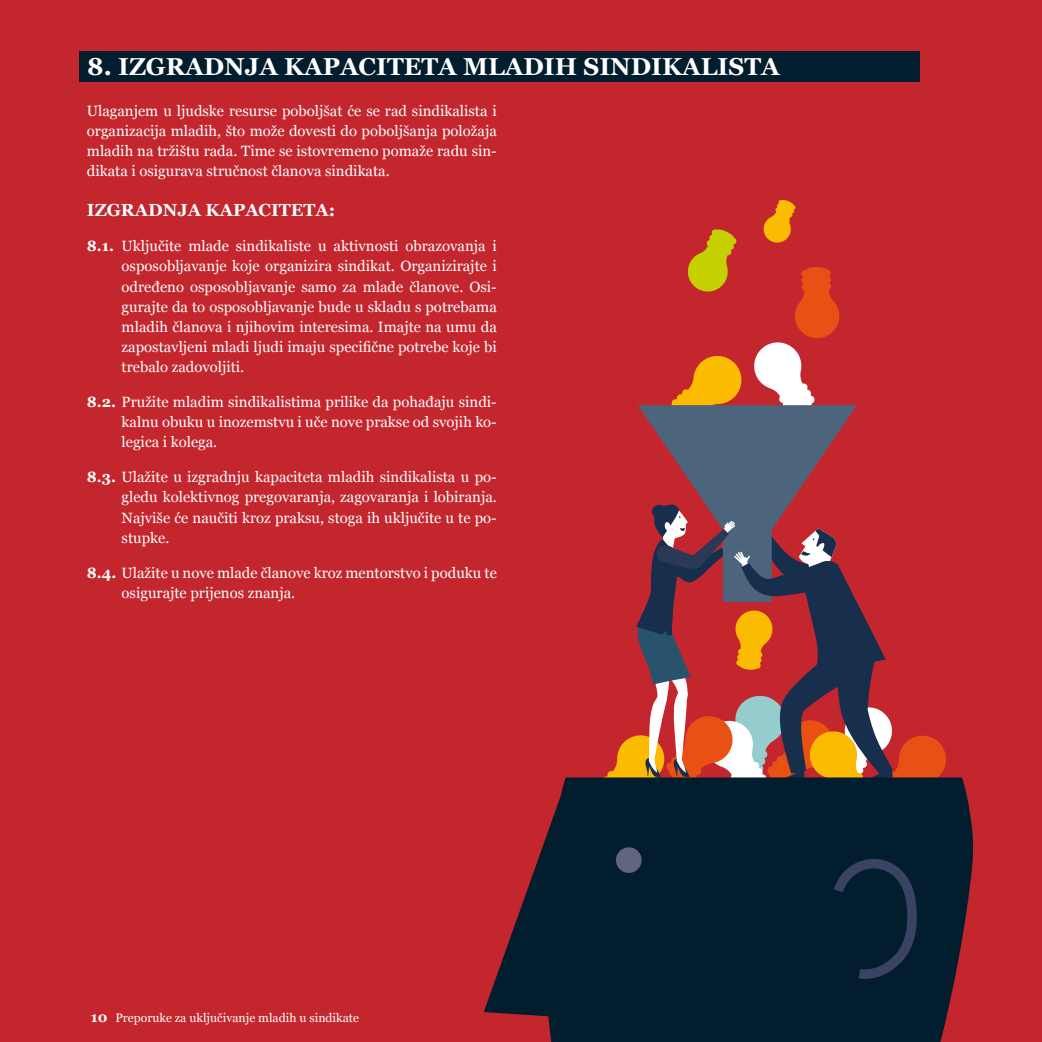
<style>
.page{position:relative;width:1042px;height:1042px;background:#c4262e}
.page>*{position:absolute;margin:0;border:0;box-sizing:border-box;transform-origin:0 0}
.t1{font:700 24.5px "Georgia";color:#fff}
.t2{font:700 17.5px "Georgia";color:#fff}
.t3{font:14.88px/20.1px "Georgia";color:#fff;text-align:justify}
.t4{font:12.25px "Georgia";color:#fff}
.s1{font-weight:700}
.s2{font-weight:700;font-size:14px}
</style>
<div class="page">
<svg style="left:605px;top:200px;width:341px;height:577px"></svg>
<svg style="left:484px;top:777px;width:490px;height:265px;background:#1a1e2e"></svg>
<svg style="left:834px;top:858px;width:89px;height:121px;background:#0c2437"></svg>
<div style="left:616px;top:847px;width:25px;height:26px;background:#62657f;border-radius:50%"></div>
<div style="left:79px;top:52px;width:841px;height:30px;background:#021d2e"></div>
<h1 class="t1" style="left:87px;top:48px;width:694px">8. IZGRADNJA KAPACITETA MLADIH SINDIKALISTA</h1>
<p class="t3" style="left:87px;top:100px;width:411px">Ulaganjem u ljudske resurse poboljšat će se rad sindikalista i organizacija mladih, što može dovesti do poboljšanja položaja mladih na tržištu rada. Time se istovremeno pomaže radu sin&shy;dikata i osigurava stručnost članova sindikata.</p>
<p class="t2" style="left:87px;top:197px;width:250px">IZGRADNJA KAPACITETA:</p>
<p class="t3" style="left:122px;top:235px;width:377px;text-indent:-35px"><span class="s1">8.1.</span> Uključite mlade sindikaliste u aktivnosti obrazovanja i osposobljavanje koje organizira sindikat. Organizirajte i određeno osposobljavanje samo za mlade članove. Osi&shy;gurajte da to osposobljavanje bude u skladu s potrebama mladih članova i njihovim interesima. Imajte na umu da zapostavljeni mladi ljudi imaju specifične potrebe koje bi trebalo zadovoljiti.</p>
<p class="t3" style="left:122px;top:391px;width:377px;text-indent:-35px"><span class="s1">8.2.</span> Pružite mladim sindikalistima prilike da pohađaju sindi&shy;kalnu obuku u inozemstvu i uče nove prakse od svojih ko&shy;legica i kolega.</p>
<p class="t3" style="left:122px;top:466px;width:377px;text-indent:-35px"><span class="s1">8.3.</span> Ulažite u izgradnju kapaciteta mladih sindikalista u po&shy;gledu kolektivnog pregovaranja, zagovaranja i lobiranja.<br>Najviše će naučiti kroz praksu, stoga ih uključite u te po&shy;stupke.</p>
<p class="t3" style="left:122px;top:562px;width:377px;text-indent:-35px"><span class="s1">8.4.</span> Ulažite u nove mlade članove kroz mentorstvo i poduku te osigurajte prijenos znanja.</p>
<p class="t4" style="left:91px;top:1008px;width:270px"><span class="s2">10</span> Preporuke za uključivanje mladih u sindikate</p>
</div>
